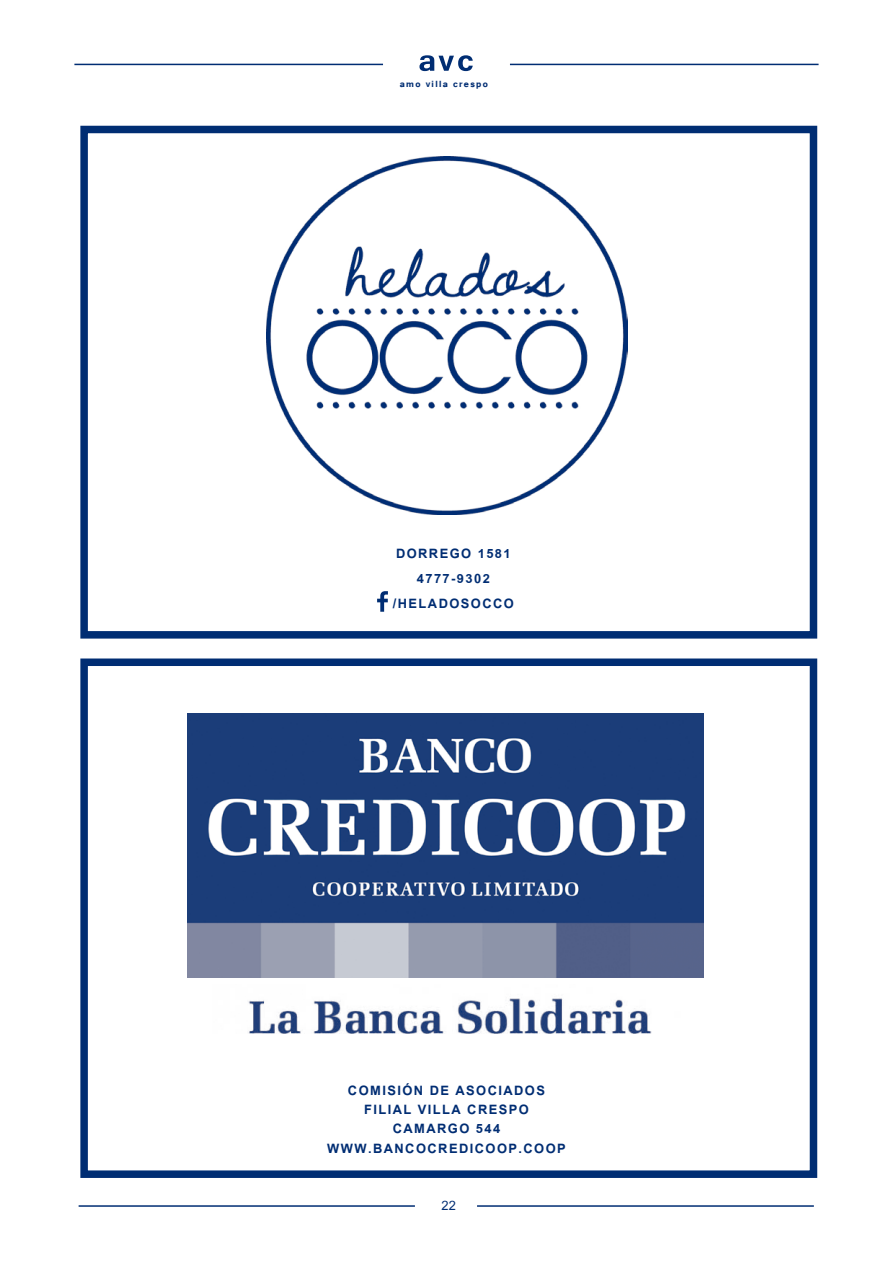
<style>
.page{position:relative;width:893px;height:1263px;background:#fff}
.page>*{position:absolute;margin:0;border:0;box-sizing:border-box;transform-origin:0 0}
.t1{font:700 18px/19.2px "Utsaah";letter-spacing:.08em;color:#002d73;text-align:center}
.t2{font:18px "Utsaah";color:#002d73}
.t3{font:700 11.1px "Tunga";letter-spacing:.12em;color:#002d73}
.s1{font-family:"Tunga";font-weight:700;font-size:11.1px;color:#fff}
</style>
<div class="page">
<hr style="left:74px;top:64px;width:309px;height:1px;background:#002d73">
<hr style="left:510px;top:64px;width:309px;height:1px;background:#002d73">
<svg style="left:419px;top:55px;width:54px;height:16px"></svg>
<hr style="left:79px;top:1205px;width:336px;height:2px;background:#002d73">
<hr style="left:477px;top:1205px;width:337px;height:2px;background:#002d73">
<div style="left:80px;top:126px;width:737px;height:513px;border:8px solid #002d73"></div>
<svg style="left:377px;top:591px;width:11px;height:21px"></svg>
<img style="left:267px;top:156px;width:361px;height:359px">
<div style="left:80px;top:658px;width:737px;height:520px;border:8px solid #002d73"></div>
<img style="left:248px;top:998px;width:404px;height:35px">
<img style="left:187px;top:713px;width:517px;height:264px">
<p class="t3" style="left:400px;top:77px;width:90px">amo villa crespo</p>
<p class="t1" style="left:393px;top:542px;width:123px;line-height:25.2px">DORREGO 1581<br>4777-9302 /HELADOSOCCO</p>
<p class="t1" style="left:327px;top:1082px;width:240px">COMISIÓN DE ASOCIADOS<br>FILIAL VILLA CRESPO<br>CAMARGO 544<br>WWW.BANCOCREDICOOP.COOP</p>
<p class="t2" style="left:441px;top:1197px;width:16px"><span class="s1">x</span>2 2</p>
</div>
